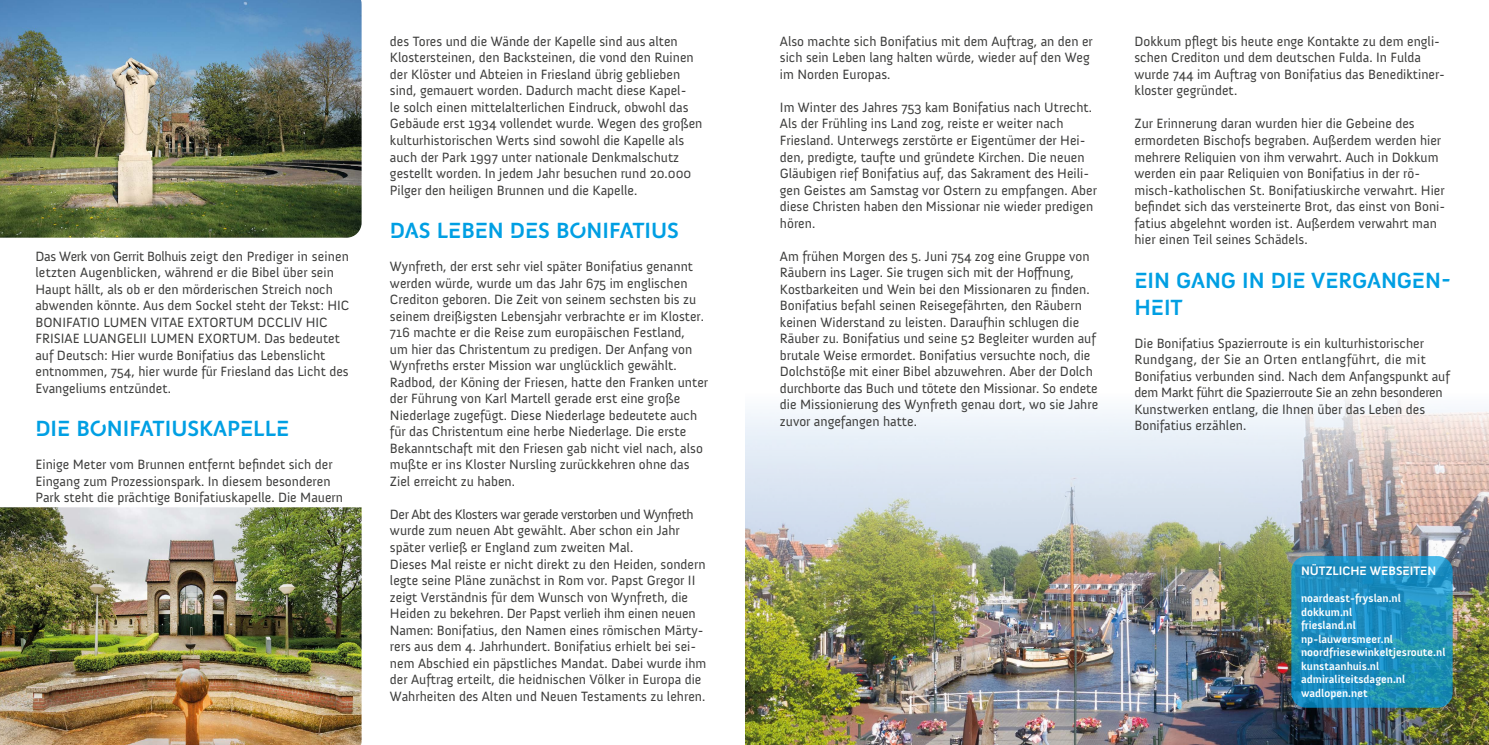
<style>
.page{position:relative;width:1489px;height:745px;background:#fff}
.page>*{position:absolute;margin:0;border:0;box-sizing:border-box;transform-origin:0 0}
.t1{font:22.5px/27px "NOARDEAST Caps";color:#009fe3}
.t2{font:13.75px/16.5px "Anivers";color:#3c3c3b}
.t3{font:12.5px "NOARDEAST Caps";color:#fff}
.t4{font:700 11.25px/13.5px "Anivers";color:#fff}
</style>
<div class="page">
<img style="left:745px;top:399px;width:743px;height:345px">
<img style="left:0;top:507px;width:361px;height:237px">
<img style="left:0;top:0;width:361px;height:237px">
<svg style="left:1291px;top:555px;width:161px;height:152px;background:#1e8fbc"></svg>
<p class="t2" style="left:35px;top:248px;width:315px">Das Werk von Gerrit Bolhuis zeigt den Prediger in seinen letzten Augenblicken, während er die Bibel über sein Haupt hällt, als ob er den mörderischen Streich noch abwenden könnte. Aus dem Sockel steht der Tekst: HIC BONIFATIO LUMEN VITAE EXTORTUM DCCLIV HIC FRISIAE LUANGELII LUMEN EXORTUM. Das bedeutet auf Deutsch: Hier wurde Bonifatius das Lebenslicht entnommen, 754, hier wurde für Friesland das Licht des Evangeliums entzündet.</p>
<h1 class="t1" style="left:35px;top:415px;width:255px">DIE BONIFATIUSKAPELLE</h1>
<p class="t2" style="left:35px;top:456px;width:309px">Einige Meter vom Brunnen entfernt befindet sich der<br>Eingang zum Prozessionspark. In diesem besonderen<br>Park steht die prächtige Bonifatiuskapelle. Die Mauern</p>
<p class="t2" style="left:390px;top:33px;width:314px">des Tores und die Wände der Kapelle sind aus alten Klostersteinen, den Backsteinen, die vond den Ruinen der Klöster und Abteien in Friesland übrig geblieben sind, gemauert worden. Dadurch macht diese Kapel-<br>le solch einen mittelalterlichen Eindruck, obwohl das Gebäude erst 1934 vollendet wurde. Wegen des großen kulturhistorischen Werts sind sowohl die Kapelle als auch der Park 1997 unter nationale Denkmalschutz gestellt worden. In jedem Jahr besuchen rund 20.000<br>Pilger den heiligen Brunnen und die Kapelle.</p>
<h1 class="t1" style="left:390px;top:217px;width:290px">DAS LEBEN DES BONIFATIUS</h1>
<p class="t2" style="left:390px;top:258px;width:320px">Wynfreth, der erst sehr viel später Bonifatius genannt werden würde, wurde um das Jahr 675 im englischen Crediton geboren. Die Zeit von seinem sechsten bis zu seinem dreißigsten Lebensjahr verbrachte er im Kloster.<br>716 machte er die Reise zum europäischen Festland,<br>um hier das Christentum zu predigen. Der Anfang von Wynfreths erster Mission war unglücklich gewählt.<br>Radbod, der Köning der Friesen, hatte den Franken unter der Führung von Karl Martell gerade erst eine große Niederlage zugefügt. Diese Niederlage bedeutete auch für das Christentum eine herbe Niederlage. Die erste Bekanntschaft mit den Friesen gab nicht viel nach, also mußte er ins Kloster Nursling zurückkehren ohne das Ziel erreicht zu haben.</p>
<p class="t2" style="left:390px;top:506px;width:318px">Der Abt des Klosters war gerade verstorben und Wynfreth wurde zum neuen Abt gewählt. Aber schon ein Jahr später verließ er England zum zweiten Mal.<br>Dieses Mal reiste er nicht direkt zu den Heiden, sondern legte seine Pläne zunächst in Rom vor. Papst Gregor II zeigt Verständnis für dem Wunsch von Wynfreth, die Heiden zu bekehren. Der Papst verlieh ihm einen neuen Namen: Bonifatius, den Namen eines römischen Märty&shy;rers aus dem 4. Jahrhundert. Bonifatius erhielt bei sei&shy;nem Abschied ein päpstliches Mandat. Dabei wurde ihm der Auftrag erteilt, die heidnischen Völker in Europa die Wahrheiten des Alten und Neuen Testaments zu lehren.</p>
<p class="t2" style="left:780px;top:33px;width:314px">Also machte sich Bonifatius mit dem Auftrag, an den er sich sein Leben lang halten würde, wieder auf den Weg im Norden Europas.</p>
<p class="t2" style="left:780px;top:99px;width:318px">Im Winter des Jahres 753 kam Bonifatius nach Utrecht.<br>Als der Frühling ins Land zog, reiste er weiter nach Friesland. Unterwegs zerstörte er Eigentümer der Hei&shy;den, predigte, taufte und gründete Kirchen. Die neuen Gläubigen rief Bonifatius auf, das Sakrament des Heili&shy;gen Geistes am Samstag vor Ostern zu empfangen. Aber diese Christen haben den Missionar nie wieder predigen hören.</p>
<p class="t2" style="left:780px;top:248px;width:320px">Am frühen Morgen des 5. Juni 754 zog eine Gruppe von Räubern ins Lager. Sie trugen sich mit der Hoffnung, Kostbarkeiten und Wein bei den Missionaren zu finden.<br>Bonifatius befahl seinen Reisegefährten, den Räubern keinen Widerstand zu leisten. Daraufhin schlugen die Räuber zu. Bonifatius und seine 52 Begleiter wurden auf brutale Weise ermordet. Bonifatius versuchte noch, die Dolchstöße mit einer Bibel abzuwehren. Aber der Dolch durchborte das Buch und tötete den Missionar. So endete die Missionierung des Wynfreth genau dort, wo sie Jahre zuvor angefangen hatte.</p>
<p class="t2" style="left:1134px;top:33px;width:312px">Dokkum pflegt bis heute enge Kontakte zu dem engli&shy;schen Crediton und dem deutschen Fulda. In Fulda wurde 744 im Auftrag von Bonifatius das Benediktiner&shy;kloster gegründet.</p>
<p class="t2" style="left:1134px;top:116px;width:312px">Zur Erinnerung daran wurden hier die Gebeine des ermordeten Bischofs begraben. Außerdem werden hier mehrere Reliquien von ihm verwahrt. Auch in Dokkum werden ein paar Reliquien von Bonifatius in der rö&shy;misch-katholischen St. Bonifatiuskirche verwahrt. Hier befindet sich das versteinerte Brot, das einst von Boni&shy;fatius abgelehnt worden ist. Außerdem verwahrt man hier einen Teil seines Schädels.</p>
<h1 class="t1" style="left:1134px;top:266px;width:318px">EIN GANG IN DIE VERGANGEN-<br>HEIT</h1>
<p class="t2" style="left:1134px;top:335px;width:317px">Die Bonifatius Spazierroute is ein kulturhistorischer Rundgang, der Sie an Orten entlangführt, die mit Bonifatius verbunden sind. Nach dem Anfangspunkt auf dem Markt führt die Spazierroute Sie an zehn besonderen Kunstwerken entlang, die Ihnen über das Leben des Bonifatius erzählen.</p>
<p class="t3" style="left:1300px;top:563px;width:137px">NÜTZLICHE WEBSEITEN</p>
<p class="t4" style="left:1300px;top:591px;width:146px">noardeast-fryslan.nl dokkum.nl<br>friesland.nl np-lauwersmeer.nl noordfriesewinkeltjesroute.nl kunstaanhuis.nl admiraliteitsdagen.nl wadlopen.net</p>
</div>
